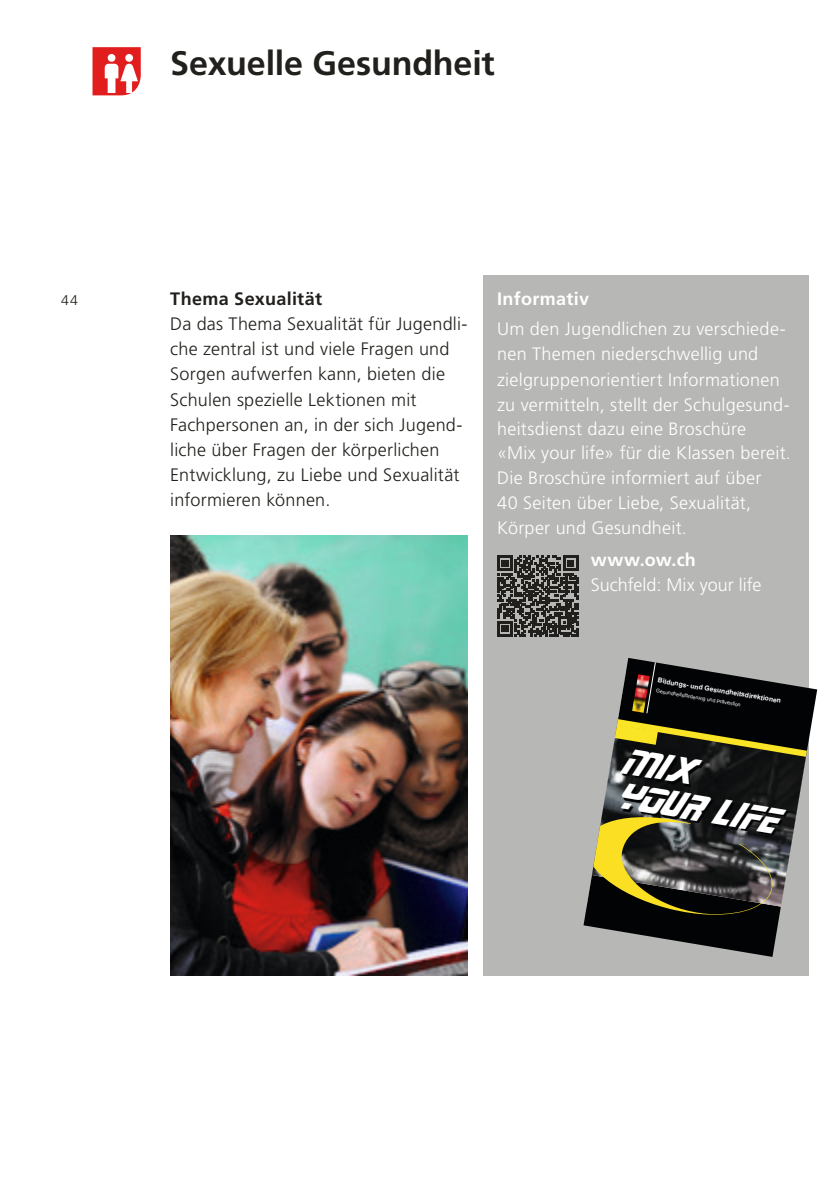
<style>
.page{position:relative;width:840px;height:1191px;background:#fff}
.page>*{position:absolute;margin:0;border:0;box-sizing:border-box;transform-origin:0 0}
.t1{font:43.4px/35.2px "Star Trek TNG Title";color:#fff}
.TitelKlein_bold_17_2{font:700 34px "Frutiger LT Std";letter-spacing:-.005em;color:#21201c}
.Grundtext_light_9_12{font:300 18px/24.8px "Frutiger LT Std";letter-spacing:.015em;color:#fff}
.Grundtext_light_9_12-2{font:300 18px/25px "Frutiger LT Std";letter-spacing:.015em;color:#21201c}
.Grundtext_bold_9_12{font:300 18px "Frutiger LT Std";color:#fff}
.Grundtext_bold_9_12-2{font:700 18px "Frutiger LT Std";letter-spacing:.015em;color:#fff}
.Grundtext_bold_9_12-3{font:700 18px "Frutiger LT Std";letter-spacing:.02em;color:#21201c}
.Legende_Info_light_7{font:300 14px "Frutiger LT Std";color:#21201c}
.t2{font:700 6.8px "Arial";color:#fff}
.t3{font:5px "Arial";color:#fff}
</style>
<div class="page">
<div style="left:482px;top:275px;width:326px;height:700px;background:#b7b7b5"></div>
<svg style="left:594px;top:658px;width:222px;height:299px"></svg>
<svg style="left:583px;top:658px;width:223px;height:269px"></svg>
<img style="left:631px;top:674px;width:18px;height:39px">
<img style="left:170px;top:535px;width:297px;height:440px">
<svg style="left:497px;top:555px;width:81px;height:81px"></svg>
<svg style="left:92px;top:47px;width:49px;height:48px"></svg>
<p class="TitelKlein_bold_17_2" style="left:170px;top:44px;width:326px">Sexuelle Gesundheit</p>
<p class="Legende_Info_light_7" style="left:61px;top:293px;width:18px">44</p>
<p class="Grundtext_bold_9_12-3" style="left:170px;top:289px;width:153px">Thema Sexualität</p>
<p class="Grundtext_light_9_12-2" style="left:170px;top:312px;width:298px">Da das Thema Sexualität für Jugendli&shy;che zentral ist und viele Fragen und Sorgen aufwerfen kann, bieten die Schulen spezielle Lektionen mit Fachpersonen an, in der sich Jugend&shy;liche über Fragen der körperlichen Entwicklung, zu Liebe und Sexualität informieren können.</p>
<p class="Grundtext_bold_9_12-2" style="left:497px;top:289px;width:93px">Informativ</p>
<p class="Grundtext_light_9_12" style="left:497px;top:317px;width:295px">Um den Jugendlichen zu verschiede&shy;nen Themen niederschwellig und zielgruppenorientiert Informationen zu vermitteln, stellt der Schulgesund&shy;heitsdienst dazu eine Broschüre<br>«Mix your life» für die Klassen bereit.<br>Die Broschüre informiert auf über<br>40 Seiten über Liebe, Sexualität, Körper und Gesundheit.</p>
<p class="Grundtext_bold_9_12-2" style="left:590px;top:549px;width:106px">www.ow.ch</p>
<p class="Grundtext_bold_9_12" style="left:590px;top:574px;width:172px">Suchfeld: Mix your life</p>
<p class="t2" style="left:658px;top:677px;width:126px;rotate:9deg">Bildungs- und Gesundheitsdirektionen</p>
<p class="t3" style="left:656px;top:687px;width:87px;rotate:10deg">Gesundheitsförderung und Prävention</p>
<p class="t1" style="left:624px;top:740px;width:163px;rotate:9deg">mix your life</p>
</div>
